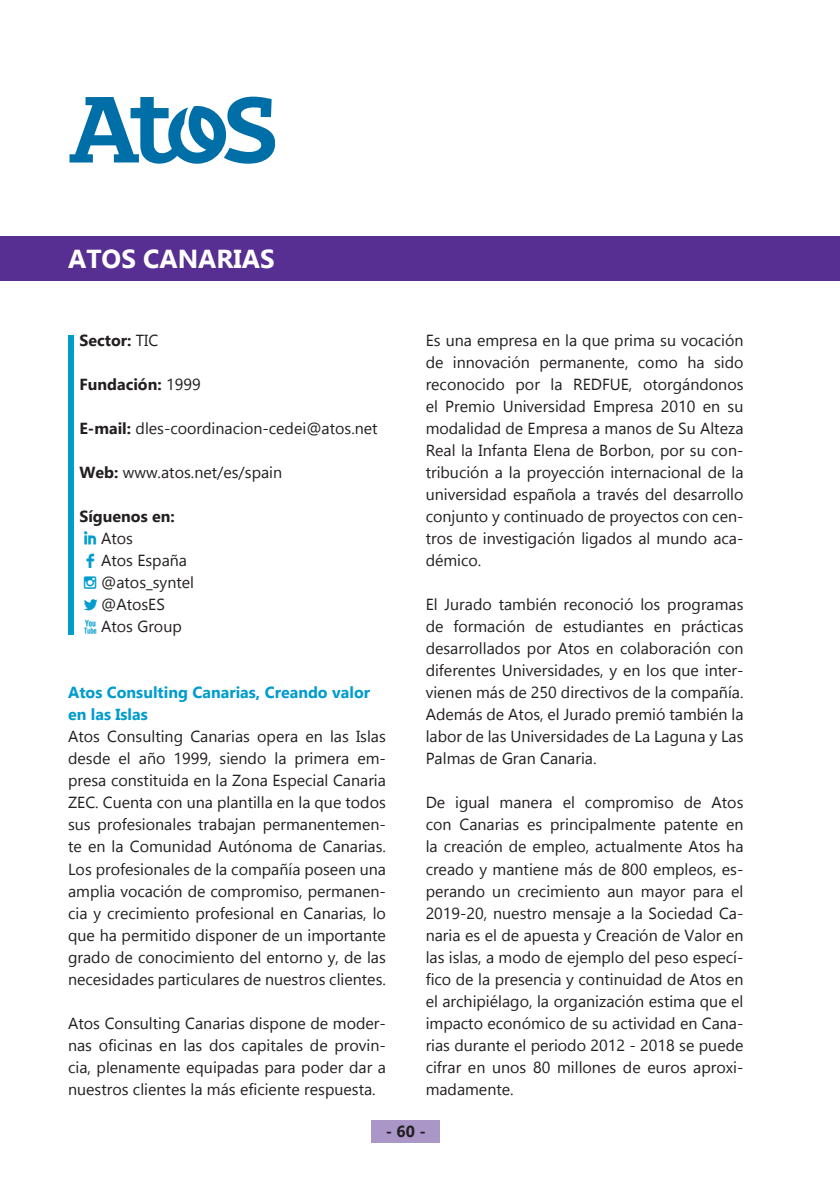
<style>
.page{position:relative;width:840px;height:1191px;background:#fff}
.page>*{position:absolute;margin:0;border:0;box-sizing:border-box;transform-origin:0 0}
.Título_Empresa{font:700 26px "Gadugi";color:#fff}
.RRSS_Ico_1{font:23.2px "Socialico";color:#009cce}
.RRSS_Ico_1-2{font:23.2px "Socialico Plus Plus";color:#009cce}
.Texto_principal{font:16px/22px "Gadugi";color:#231f20;text-align:justify}
.Texto_introducción{font:16px "Gadugi";color:#231f20}
.Título_principal{font:700 16px/22px "Gadugi";color:#009cce}
.Redes_Sociales{font:16px "Gadugi";color:#231f20}
.Texto_introducción-2{font:700 16px "Gadugi";color:#231f20}
.Redes_Sociales-2{font:700 16px "Gadugi";color:#231f20}
.s1{font-weight:400}
.s2{font-weight:700}
</style>
<div class="page">
<div style="left:371px;top:1120px;width:68px;height:22px;background:#ab96c8"></div>
<div style="left:0;top:236px;width:839px;height:44px;background:#572e91"></div>
<svg style="left:69px;top:96px;width:206px;height:68px"></svg>
<div style="left:68px;top:335px;width:6px;height:299px;background:#009cce"></div>
<p class="Título_Empresa" style="left:68px;top:243px;width:208px">ATOS CANARIAS</p>
<p class="Texto_introducción-2" style="left:79px;top:331px;width:80px">Sector: <span class="s1">TIC</span></p>
<p class="Texto_introducción-2" style="left:79px;top:375px;width:123px">Fundación: <span class="s1">1999</span></p>
<p class="Texto_introducción" style="left:79px;top:419px;width:299px"><span class="s2">E-mail:</span> dles-coordinacion-cedei@atos.net</p>
<p class="Texto_introducción" style="left:79px;top:463px;width:204px"><span class="s2">Web:</span> www.atos.net/es/spain</p>
<p class="Redes_Sociales-2" style="left:79px;top:507px;width:97px">Síguenos en:</p>
<p class="Redes_Sociales" style="left:101px;top:529px;width:33px">Atos</p>
<p class="Redes_Sociales" style="left:101px;top:551px;width:87px">Atos España</p>
<p class="Redes_Sociales" style="left:101px;top:573px;width:94px">@atos_syntel</p>
<p class="Redes_Sociales" style="left:101px;top:595px;width:65px">@AtosES</p>
<p class="Redes_Sociales" style="left:101px;top:617px;width:82px">Atos Group</p>
<p class="RRSS_Ico_1" style="left:83px;top:526px;width:16px">I</p>
<p class="RRSS_Ico_1" style="left:85px;top:548px;width:11px">F</p>
<p class="RRSS_Ico_1-2" style="left:83px;top:570px;width:16px">I</p>
<p class="RRSS_Ico_1" style="left:81px;top:592px;width:19px">L</p>
<p class="RRSS_Ico_1" style="left:83px;top:614px;width:16px">X</p>
<p class="Título_principal" style="left:68px;top:681px;width:303px">Atos Consulting Canarias, Creando valor en las Islas</p>
<p class="Texto_principal" style="left:68px;top:725px;width:319px">Atos Consulting Canarias opera en las Islas desde el año 1999, siendo la primera em&shy;presa constituida en la Zona Especial Canaria ZEC. Cuenta con una plantilla en la que todos sus profesionales trabajan permanentemen&shy;te en la Comunidad Autónoma de Canarias.<br>Los profesionales de la compañía poseen una amplia vocación de compromiso, permanen&shy;cia y crecimiento profesional en Canarias, lo que ha permitido disponer de un importante grado de conocimiento del entorno y, de las necesidades particulares de nuestros clientes.</p>
<p class="Texto_principal" style="left:68px;top:1011px;width:319px">Atos Consulting Canarias dispone de moder&shy;nas oficinas en las dos capitales de provin&shy;cia, plenamente equipadas para poder dar a nuestros clientes la más eficiente respuesta.</p>
<p class="Texto_principal" style="left:425px;top:329px;width:319px">Es una empresa en la que prima su vocación de innovación permanente, como ha sido reconocido por la REDFUE, otorgándonos el Premio Universidad Empresa 2010 en su modalidad de Empresa a manos de Su Alteza Real la Infanta Elena de Borbon, por su con&shy;tribución a la proyección internacional de la universidad española a través del desarrollo conjunto y continuado de proyectos con cen&shy;tros de investigación ligados al mundo aca&shy;démico.</p>
<p class="Texto_principal" style="left:425px;top:593px;width:319px">El Jurado también reconoció los programas de formación de estudiantes en prácticas desarrollados por Atos en colaboración con diferentes Universidades, y en los que inter&shy;vienen más de 250 directivos de la compañía.<br>Además de Atos, el Jurado premió también la labor de las Universidades de La Laguna y Las Palmas de Gran Canaria.</p>
<p class="Texto_principal" style="left:425px;top:791px;width:319px">De igual manera el compromiso de Atos con Canarias es principalmente patente en la creación de empleo, actualmente Atos ha creado y mantiene más de 800 empleos, es&shy;perando un crecimiento aun mayor para el 2019-20, nuestro mensaje a la Sociedad Ca&shy;naria es el de apuesta y Creación de Valor en las islas, a modo de ejemplo del peso especí&shy;fico de la presencia y continuidad de Atos en el archipiélago, la organización estima que el impacto económico de su actividad en Cana&shy;rias durante el periodo 2012 - 2018 se puede cifrar en unos 80 millones de euros aproxi&shy;madamente.</p>
<p class="Texto_introducción-2" style="left:385px;top:1122px;width:42px">- 60 -</p>
</div>
